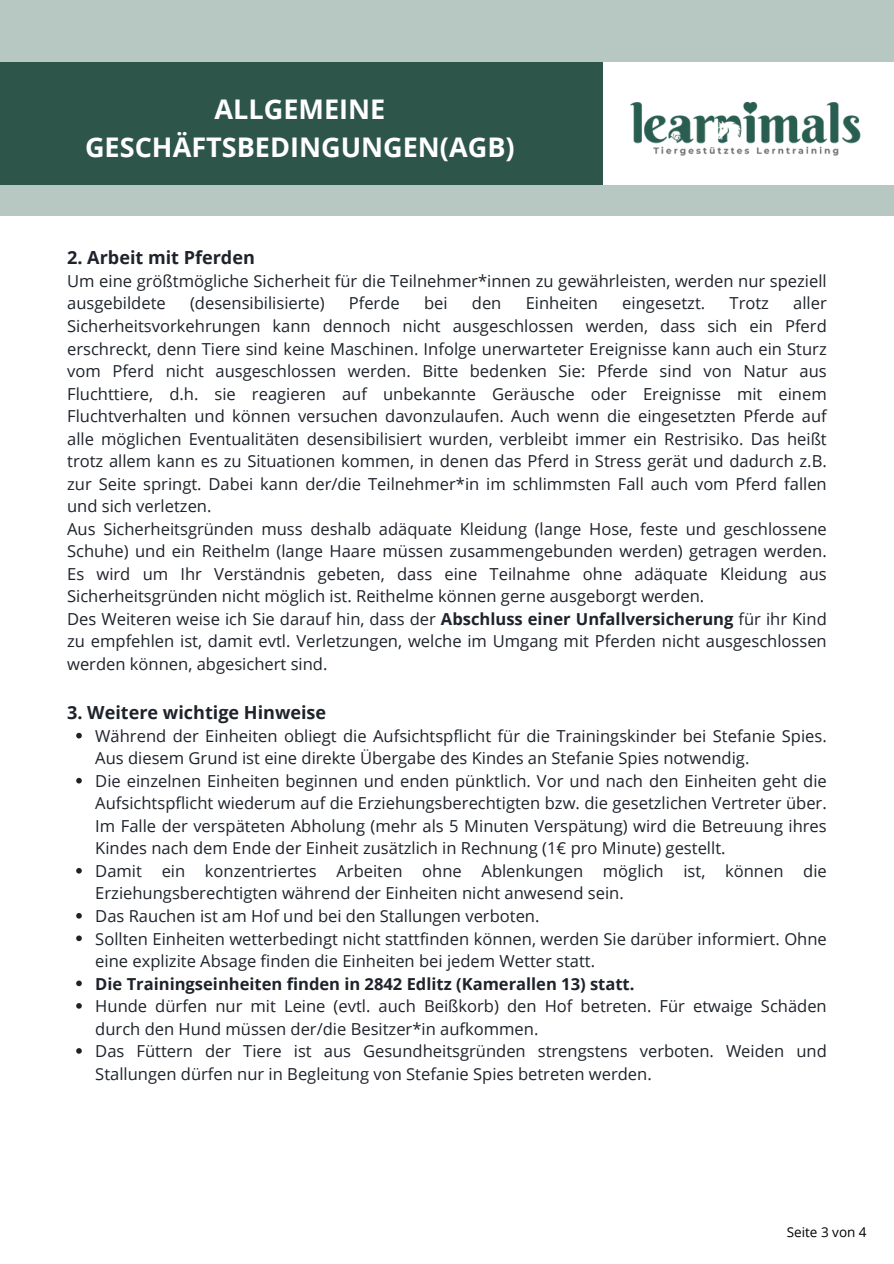
<style>
.page{position:relative;width:894px;height:1264px;background:#fff}
.page>*{position:absolute;margin:0;border:0;box-sizing:border-box;transform-origin:0 0}
.t1{font:700 27px/37.2px "Open Sans";color:#fff;text-align:center}
.t2{font:700 18px "Open Sans";color:#1e232b}
.t3{font:16.5px/22.5px "Open Sans";color:#1e232b}
.t4{font:700 16.5px "Open Sans";color:#1e232b}
.t5{font:13.5px "Open Sans";color:#000}
.s1{font-weight:700}
</style>
<div class="page">
<div style="left:0;top:0;width:893px;height:216px;background:#b7c7c2"></div>
<div style="left:0;top:62px;width:694px;height:123px;background:#2e554a"></div>
<div style="left:603px;top:62px;width:290px;height:123px;background:#fff"></div>
<img style="left:630px;top:101px;width:231px;height:55px">
<svg style="left:76px;top:732px;width:6px;height:6px"></svg>
<svg style="left:76px;top:777px;width:6px;height:6px"></svg>
<svg style="left:76px;top:868px;width:6px;height:5px"></svg>
<svg style="left:76px;top:913px;width:6px;height:5px"></svg>
<svg style="left:76px;top:935px;width:6px;height:6px"></svg>
<svg style="left:76px;top:980px;width:6px;height:6px"></svg>
<svg style="left:76px;top:1003px;width:6px;height:5px"></svg>
<svg style="left:76px;top:1048px;width:6px;height:5px"></svg>
<h1 class="t1" style="left:85px;top:90px;width:431px">ALLGEMEINE<br>GESCHÄFTSBEDINGUNGEN(AGB)</h1>
<p class="t2" style="left:67px;top:245px;width:189px">2. Arbeit mit Pferden</p>
<p class="t3" style="left:67px;top:269px;width:760px">Um eine größtmögliche Sicherheit für die Teilnehmer*innen zu gewährleisten, werden nur speziell ausgebildete</p>
<p class="t3" style="left:190px;top:292px;width:136px">(desensibilisierte)</p>
<p class="t3" style="left:349px;top:292px;width:52px">Pferde</p>
<p class="t3" style="left:424px;top:292px;width:25px">bei</p>
<p class="t3" style="left:471px;top:292px;width:31px">den</p>
<p class="t3" style="left:525px;top:292px;width:74px">Einheiten</p>
<p class="t3" style="left:622px;top:292px;width:84px">eingesetzt.</p>
<p class="t3" style="left:729px;top:292px;width:41px">Trotz</p>
<p class="t3" style="left:67px;top:292px;width:761px;text-indent:725px">aller Sicherheitsvorkehrungen kann dennoch nicht ausgeschlossen werden, dass sich ein Pferd erschreckt, denn Tiere sind keine Maschinen. Infolge unerwarteter Ereignisse kann auch ein Sturz vom Pferd nicht ausgeschlossen werden. Bitte bedenken Sie: Pferde sind von Natur aus Fluchttiere, d.h. sie reagieren auf unbekannte Geräusche oder Ereignisse mit einem Fluchtverhalten und können versuchen davonzulaufen. Auch wenn die eingesetzten Pferde auf alle möglichen Eventualitäten desensibilisiert wurden, verbleibt immer ein Restrisiko. Das heißt trotz allem kann es zu Situationen kommen, in denen das Pferd in Stress gerät und dadurch z.B. zur Seite springt. Dabei kann der/die Teilnehmer*in im schlimmsten Fall auch vom Pferd fallen und sich verletzen.<br>Aus Sicherheitsgründen muss deshalb adäquate Kleidung (lange Hose, feste und geschlossene Schuhe) und ein Reithelm (lange Haare müssen zusammengebunden werden) getragen werden.<br>Es wird um Ihr Verständnis gebeten, dass eine Teilnahme ohne adäquate Kleidung aus Sicherheitsgründen nicht möglich ist. Reithelme können gerne ausgeborgt werden.<br>Des Weiteren weise ich Sie darauf hin, dass der <span class="s1">Abschluss einer Unfallversicherung</span> für ihr Kind zu empfehlen ist, damit evtl. Verletzungen, welche im Umgang mit Pferden nicht ausgeschlossen werden können, abgesichert sind.</p>
<p class="t2" style="left:67px;top:700px;width:260px">3. Weitere wichtige Hinweise</p>
<p class="t3" style="left:95px;top:724px;width:732px">Während der Einheiten obliegt die Aufsichtspflicht für die Trainingskinder bei Stefanie Spies.<br>Aus diesem Grund ist eine direkte Übergabe des Kindes an Stefanie Spies notwendig.<br>Die einzelnen Einheiten beginnen und enden pünktlich. Vor und nach den Einheiten geht die Aufsichtspflicht wiederum auf die Erziehungsberechtigten bzw. die gesetzlichen Vertreter über.<br>Im Falle der verspäteten Abholung (mehr als 5 Minuten Verspätung) wird die Betreuung ihres Kindes nach dem Ende der Einheit zusätzlich in Rechnung (1€ pro Minute) gestellt.<br>Damit ein konzentriertes Arbeiten ohne Ablenkungen möglich ist, können die Erziehungsberechtigten während der Einheiten nicht anwesend sein.<br>Das Rauchen ist am Hof und bei den Stallungen verboten.<br>Sollten Einheiten wetterbedingt nicht stattfinden können, werden Sie darüber informiert. Ohne eine explizite Absage finden die Einheiten bei jedem Wetter statt.</p>
<p class="t4" style="left:95px;top:971px;width:540px">Die Trainingseinheiten finden in 2842 Edlitz (Kamerallen 13) statt.</p>
<p class="t3" style="left:95px;top:994px;width:732px">Hunde dürfen nur mit Leine (evtl. auch Beißkorb) den Hof betreten. Für etwaige Schäden durch den Hund müssen der/die Besitzer*in aufkommen.<br>Das Füttern der Tiere ist aus Gesundheitsgründen strengstens verboten. Weiden und Stallungen dürfen nur in Begleitung von Stefanie Spies betreten werden.</p>
<p class="t5" style="left:786px;top:1221px;width:81px">Seite 3 von 4</p>
</div>
